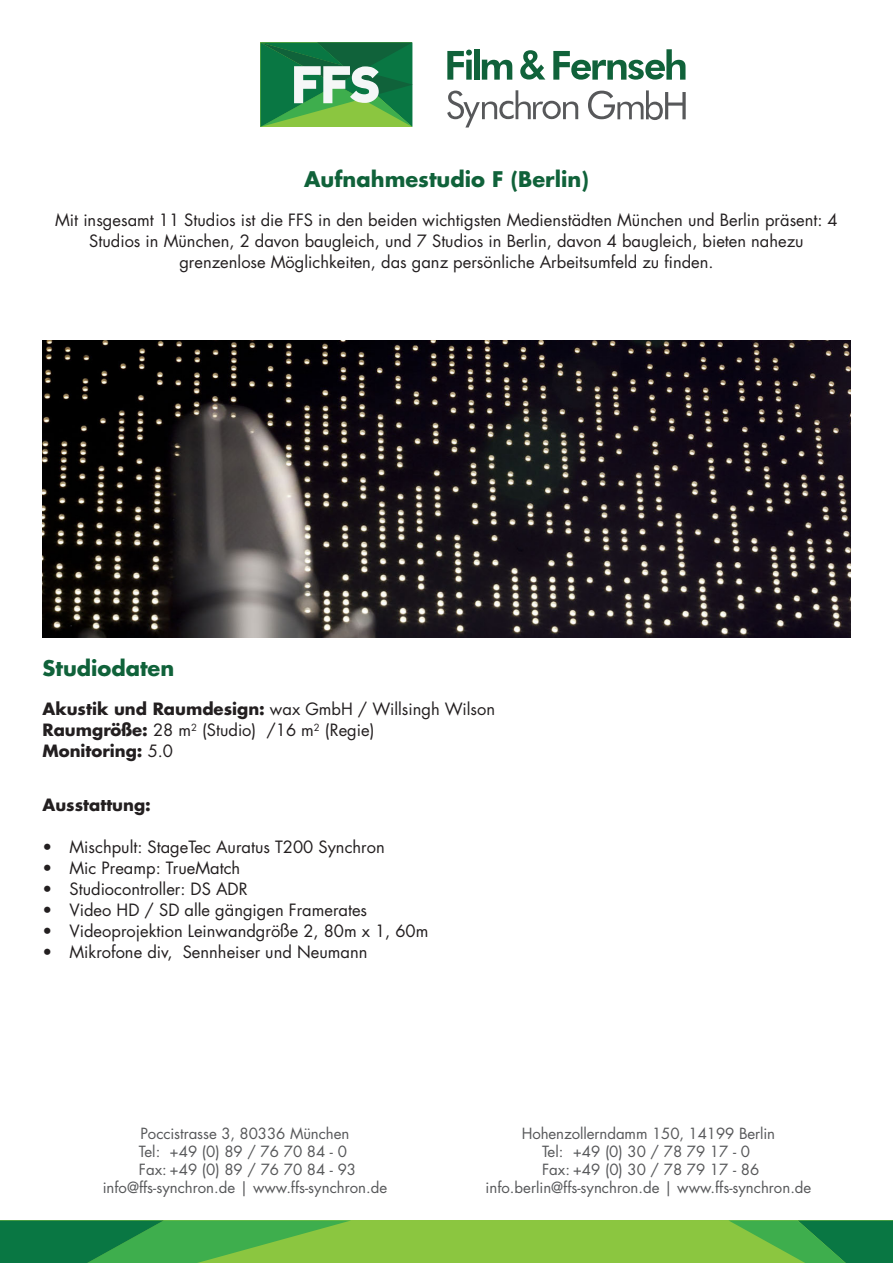
<style>
.page{position:relative;width:893px;height:1263px;background:#fff}
.page>*{position:absolute;margin:0;border:0;box-sizing:border-box;transform-origin:0 0}
.t1{font:700 21px "Futura Std";color:#10623a}
.t2{font:16.5px/21px "Futura Std";color:#231f20;text-align:center}
.t3{font:700 16.5px "Futura Std";color:#231f20}
.t4{font:15px/18px "Futura Std";color:#57585a;text-align:center}
.s1{font-weight:700}
</style>
<div class="page">
<svg style="left:260px;top:43px;width:153px;height:84px;background:#47985b"></svg>
<svg style="left:447px;top:50px;width:25px;height:30px"></svg>
<div style="left:474px;top:49px;width:5px;height:31px;background:#10623a"></div>
<svg style="left:482px;top:60px;width:30px;height:20px"></svg>
<svg style="left:520px;top:50px;width:25px;height:30px"></svg>
<svg style="left:553px;top:49px;width:132px;height:31px"></svg>
<svg style="left:447px;top:90px;width:131px;height:38px"></svg>
<svg style="left:588px;top:90px;width:98px;height:30px"></svg>
<div style="left:0;top:1220px;width:893px;height:43px;background:#8bc640"></div>
<svg style="left:0;top:1220px;width:351px;height:43px"></svg>
<svg style="left:729px;top:1220px;width:164px;height:43px"></svg>
<img style="left:43px;top:340px;width:807px;height:298px">
<p class="t1" style="left:304px;top:166px;width:286px">Aufnahmestudio F (Berlin)</p>
<p class="t2" style="left:55px;top:210px;width:784px">Mit insgesamt 11 Studios ist die FFS in den beiden wichtigsten Medienstädten München und Berlin präsent: 4<br>Studios in München, 2 davon baugleich, und 7 Studios in Berlin, davon 4 baugleich, bieten nahezu grenzenlose Möglichkeiten, das ganz persönliche Arbeitsumfeld zu finden.</p>
<p class="t1" style="left:43px;top:655px;width:133px">Studiodaten</p>
<p class="t2" style="left:43px;top:699px;width:454px;text-align:left"><span class="s1">Akustik und Raumdesign:</span> wax GmbH / Willsingh Wilson<br><span class="s1">Raumgröße:</span> 28 m<sup>2</sup> (Studio) /16 m<sup>2</sup> (Regie)<br><span class="s1">Monitoring:</span> 5.0</p>
<p class="t3" style="left:43px;top:794px;width:110px">Ausstattung:</p>
<p class="t2" style="left:43px;top:836px;width:344px">• Mischpult: StageTec Auratus T200 Synchron</p>
<p class="t2" style="left:43px;top:857px;width:199px">• Mic Preamp: TrueMatch</p>
<p class="t2" style="left:43px;top:878px;width:207px">• Studiocontroller: DS ADR</p>
<p class="t2" style="left:43px;top:899px;width:326px">• Video HD / SD alle gängigen Framerates</p>
<p class="t2" style="left:43px;top:920px;width:387px">• Videoprojektion Leinwandgröße 2, 80m x 1, 60m</p>
<p class="t2" style="left:43px;top:941px;width:326px">• Mikrofone div, Sennheiser und Neumann</p>
<p class="t4" style="left:103px;top:1125px;width:286px">Poccistrasse 3, 80336 München<br>Tel: +49 (0) 89 / 76 70 84 - 0<br>Fax: +49 (0) 89 / 76 70 84 - 93 info@ffs-synchron.de | www.ffs-synchron.de</p>
<p class="t4" style="left:486px;top:1125px;width:327px">Hohenzollerndamm 150, 14199 Berlin<br>Tel: +49 (0) 30 / 78 79 17 - 0<br>Fax: +49 (0) 30 / 78 79 17 - 86 info.berlin@ffs-synchron.de | www.ffs-synchron.de</p>
</div>
